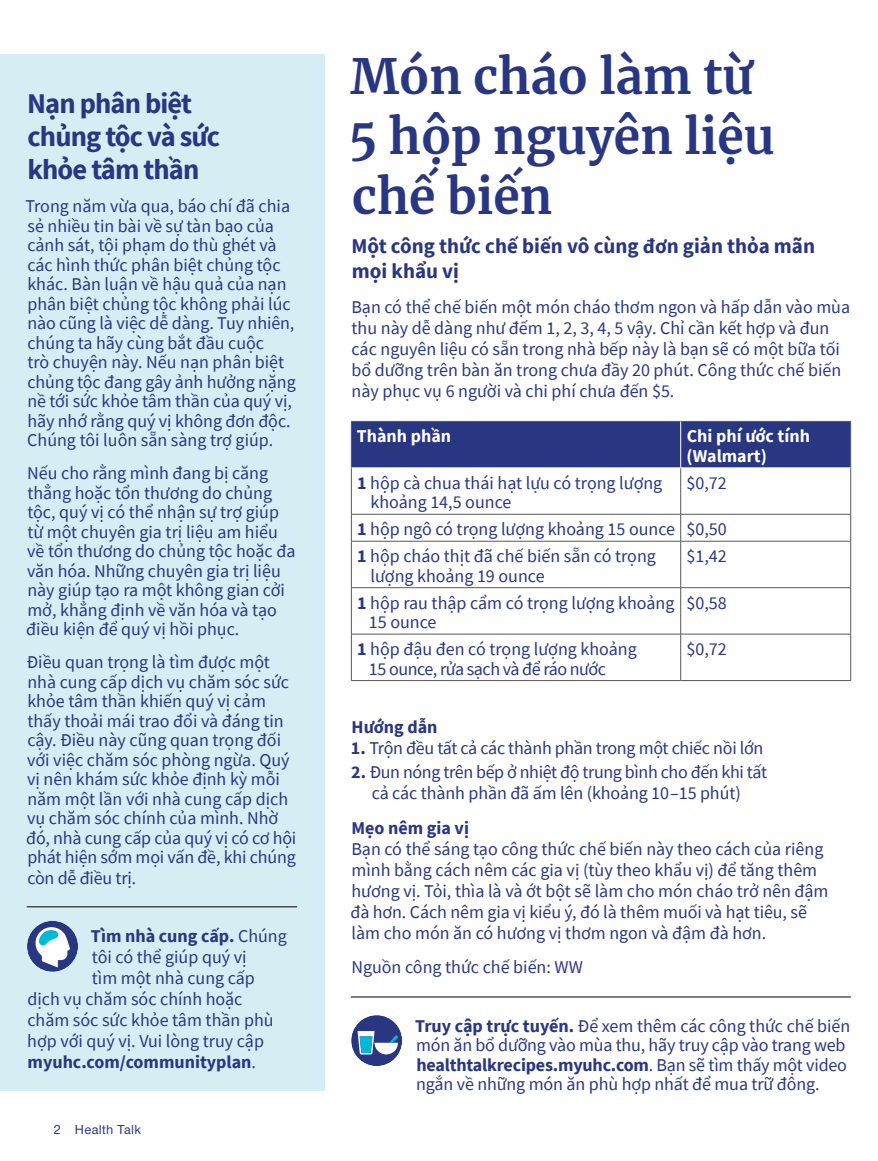
<style>
.page{position:relative;width:878px;height:1161px;background:#fff}
.page>*{position:absolute;margin:0;border:0;box-sizing:border-box;transform-origin:0 0}
.t1{font:700 48px/60px "Merriweather";color:#293682}
.t2{font:700 28.5px/33px "Source Sans Pro";letter-spacing:-.03em;color:#293682}
.t3{font:700 21px/25.2px "Source Sans Pro";color:#293682}
.t4{font:18px/19.5px "Source Sans Pro";color:#293682}
.t5{font:18px/21px "Source Sans Pro";letter-spacing:-.02em;color:#293682;text-align:center}
.t6{font:700 18px "Source Sans Pro";color:#293682}
.t7{font:700 18px/19.5px "Source Sans Pro";color:#fff}
.t8{font:500 13.5px "UHC Sans";letter-spacing:.02em;color:#293682}
.s1{font-weight:400}
.s2{font-weight:700}
</style>
<div class="page">
<div style="left:352px;top:422px;width:498px;height:46px;background:#293682"></div>
<hr style="left:351px;top:421px;width:329px;height:1px;background:#58595b">
<hr style="left:351px;top:422px;width:1px;height:46px;background:#58595b">
<hr style="left:680px;top:421px;width:170px;height:1px;background:#58595b">
<hr style="left:850px;top:422px;width:1px;height:46px;background:#58595b">
<hr style="left:351px;top:468px;width:1px;height:46px;background:#58595b">
<hr style="left:680px;top:468px;width:1px;height:46px;background:#58595b">
<hr style="left:850px;top:468px;width:1px;height:46px;background:#58595b">
<hr style="left:351px;top:514px;width:329px;height:1px;background:#58595b">
<svg style="left:351px;top:514px;width:1px;height:27px"></svg>
<hr style="left:680px;top:514px;width:170px;height:1px;background:#58595b">
<svg style="left:680px;top:514px;width:1px;height:27px"></svg>
<svg style="left:850px;top:514px;width:1px;height:27px"></svg>
<hr style="left:351px;top:541px;width:329px;height:1px;background:#58595b">
<hr style="left:351px;top:541px;width:1px;height:46px;background:#58595b">
<hr style="left:680px;top:541px;width:170px;height:1px;background:#58595b">
<hr style="left:680px;top:541px;width:1px;height:46px;background:#58595b">
<hr style="left:850px;top:541px;width:1px;height:46px;background:#58595b">
<hr style="left:351px;top:587px;width:329px;height:1px;background:#58595b">
<hr style="left:351px;top:588px;width:1px;height:46px;background:#58595b">
<hr style="left:680px;top:587px;width:170px;height:1px;background:#58595b">
<hr style="left:680px;top:588px;width:1px;height:46px;background:#58595b">
<hr style="left:850px;top:588px;width:1px;height:46px;background:#58595b">
<hr style="left:351px;top:634px;width:329px;height:1px;background:#58595b">
<hr style="left:351px;top:634px;width:1px;height:46px;background:#58595b">
<hr style="left:680px;top:634px;width:170px;height:1px;background:#58595b">
<hr style="left:680px;top:634px;width:1px;height:46px;background:#58595b">
<hr style="left:850px;top:634px;width:1px;height:46px;background:#58595b">
<hr style="left:351px;top:680px;width:329px;height:1px;background:#58595b">
<hr style="left:680px;top:680px;width:170px;height:1px;background:#58595b">
<hr style="left:680px;top:422px;width:1px;height:46px;background:#fff">
<hr style="left:351px;top:468px;width:329px;height:1px;background:#fff">
<hr style="left:680px;top:468px;width:170px;height:1px;background:#fff">
<hr style="left:351px;top:997px;width:499px;height:1px;background:#000">
<div style="left:351px;top:1015px;width:51px;height:51px;background:#293682;border-radius:50%"></div>
<svg style="left:357px;top:1031px;width:41px;height:23px"></svg>
<div style="left:0;top:54px;width:324px;height:1037px;background:#d5eef4"></div>
<hr style="left:27px;top:907px;width:270px;height:1px;background:#000">
<div style="left:27px;top:921px;width:51px;height:51px;background:#293682;border-radius:50%"></div>
<svg style="left:36px;top:927px;width:34px;height:41px"></svg>
<h2 class="t2" style="left:27px;top:87px;width:194px">Nạn phân biệt chủng tộc và sức khỏe tâm thần</h2>
<p class="t4" style="left:25px;top:197px;width:272px">Trong năm vừa qua, báo chí đã chia sẻ nhiều tin bài về sự tàn bạo của cảnh sát, tội phạm do thù ghét và các hình thức phân biệt chủng tộc khác. Bàn luận về hậu quả của nạn phân biệt chủng tộc không phải lúc nào cũng là việc dễ dàng. Tuy nhiên, chúng ta hãy cùng bắt đầu cuộc<br>trò chuyện này. Nếu nạn phân biệt chủng tộc đang gây ảnh hưởng nặng nề tới sức khỏe tâm thần của quý vị, hãy nhớ rằng quý vị không đơn độc.<br>Chúng tôi luôn sẵn sàng trợ giúp.</p>
<p class="t4" style="left:26px;top:463px;width:270px">Nếu cho rằng mình đang bị căng thẳng hoặc tổn thương do chủng tộc, quý vị có thể nhận sự trợ giúp từ một chuyên gia trị liệu am hiểu về tổn thương do chủng tộc hoặc đa văn hóa. Những chuyên gia trị liệu này giúp tạo ra một không gian cởi mở, khẳng định về văn hóa và tạo điều kiện để quý vị hồi phục.</p>
<p class="t4" style="left:26px;top:652px;width:271px">Điều quan trọng là tìm được một nhà cung cấp dịch vụ chăm sóc sức khỏe tâm thần khiến quý vị cảm thấy thoải mái trao đổi và đáng tin cậy. Điều này cũng quan trọng đối với việc chăm sóc phòng ngừa. Quý vị nên khám sức khỏe định kỳ mỗi năm một lần với nhà cung cấp dịch vụ chăm sóc chính của mình. Nhờ đó, nhà cung cấp của quý vị có cơ hội phát hiện sớm mọi vấn đề, khi chúng còn dễ điều trị.</p>
<p class="t6" style="left:91px;top:924px;width:197px">Tìm nhà cung cấp. <span class="s1">Chúng</span></p>
<p class="t4" style="left:92px;top:947px;width:156px">tôi có thể giúp quý vị</p>
<p class="t4" style="left:92px;top:968px;width:165px">tìm một nhà cung cấp</p>
<p class="t4" style="left:28px;top:989px;width:216px">dịch vụ chăm sóc chính hoặc</p>
<p class="t4" style="left:27px;top:1010px;width:248px">chăm sóc sức khỏe tâm thần phù</p>
<p class="t4" style="left:27px;top:1031px;width:238px">hợp với quý vị. Vui lòng truy cập</p>
<p class="t6" style="left:28px;top:1050px;width:230px">myuhc.com/communityplan<span class="s1">.</span></p>
<p class="t8" style="left:54px;top:1120px;width:89px">2 Health Talk</p>
<h1 class="t1" style="left:348px;top:46px;width:428px">Món cháo làm từ<br>5 hộp nguyên liệu chế biến</h1>
<p class="t3" style="left:351px;top:233px;width:465px">Một công thức chế biến vô cùng đơn giản thỏa mãn mọi khẩu vị</p>
<p class="t4" style="left:351px;top:296px;width:500px;line-height:21px">Bạn có thể chế biến một món cháo thơm ngon và hấp dẫn vào mùa thu này dễ dàng như đếm 1, 2, 3, 4, 5 vậy. Chỉ cần kết hợp và đun các nguyên liệu có sẵn trong nhà bếp này là bạn sẽ có một bữa tối bổ dưỡng trên bàn ăn trong chưa đầy 20 phút. Công thức chế biến này phục vụ 6 người và chi phí chưa đến $5.</p>
<p class="t7" style="left:357px;top:426px;width:96px">Thành phần</p>
<p class="t7" style="left:686px;top:426px;width:125px">Chi phí ước tính (Walmart)</p>
<p class="t4" style="left:370px;top:473px;width:293px;text-indent:-13px"><span class="s2">1</span> hộp cà chua thái hạt lựu có trọng lượng khoảng 14,5 ounce</p>
<p class="t4" style="left:686px;top:473px;width:42px">$0,72</p>
<p class="t4" style="left:357px;top:516px;width:371px;line-height:27px"><span class="s2">1</span> hộp ngô có trọng lượng khoảng 15 ounce $0,50<br><span class="s2">1</span> hộp cháo thịt đã chế biến sẵn có trọng</p>
<p class="t4" style="left:370px;top:566px;width:176px">lượng khoảng 19 ounce</p>
<p class="t4" style="left:686px;top:546px;width:42px">$1,42</p>
<p class="t4" style="left:369px;top:593px;width:307px;text-indent:-12px"><span class="s2">1</span> hộp rau thập cẩm có trọng lượng khoảng<br>15 ounce</p>
<p class="t4" style="left:686px;top:593px;width:42px">$0,58</p>
<p class="t4" style="left:369px;top:639px;width:269px;text-indent:-12px"><span class="s2">1</span> hộp đậu đen có trọng lượng khoảng<br>15 ounce, rửa sạch và để ráo nước</p>
<p class="t4" style="left:686px;top:639px;width:42px">$0,72</p>
<p class="t6" style="left:351px;top:715px;width:87px">Hướng dẫn</p>
<p class="t4" style="left:351px;top:738px;width:414px"><span class="s2">1.</span> Trộn đều tất cả các thành phần trong một chiếc nồi lớn</p>
<p class="t5" style="left:351px;top:762px;width:417px"><span class="s2">2.</span> Đun nóng trên bếp ở nhiệt độ trung bình cho đến khi tất cả các thành phần đã ấm lên (khoảng 10–15 phút)</p>
<p class="t6" style="left:351px;top:816px;width:119px">Mẹo nêm gia vị</p>
<p class="t4" style="left:350px;top:838px;width:479px;line-height:21px">Bạn có thể sáng tạo công thức chế biến này theo cách của riêng mình bằng cách nêm các gia vị (tùy theo khẩu vị) để tăng thêm hương vị. Tỏi, thìa là và ớt bột sẽ làm cho món cháo trở nên đậm đà hơn. Cách nêm gia vị kiểu ý, đó là thêm muối và hạt tiêu, sẽ làm cho món ăn có hương vị thơm ngon và đậm đà hơn.</p>
<p class="t4" style="left:351px;top:957px;width:233px">Nguồn công thức chế biến: WW</p>
<p class="t4" style="left:415px;top:1016px;width:437px"><span class="s2">Truy cập trực tuyến.</span> Để xem thêm các công thức chế biến món ăn bổ dưỡng vào mùa thu, hãy truy cập vào trang web <span class="s2">healthtalkrecipes.myuhc.com</span>. Bạn sẽ tìm thấy một video ngắn về những món ăn phù hợp nhất để mua trữ đông.</p>
</div>
